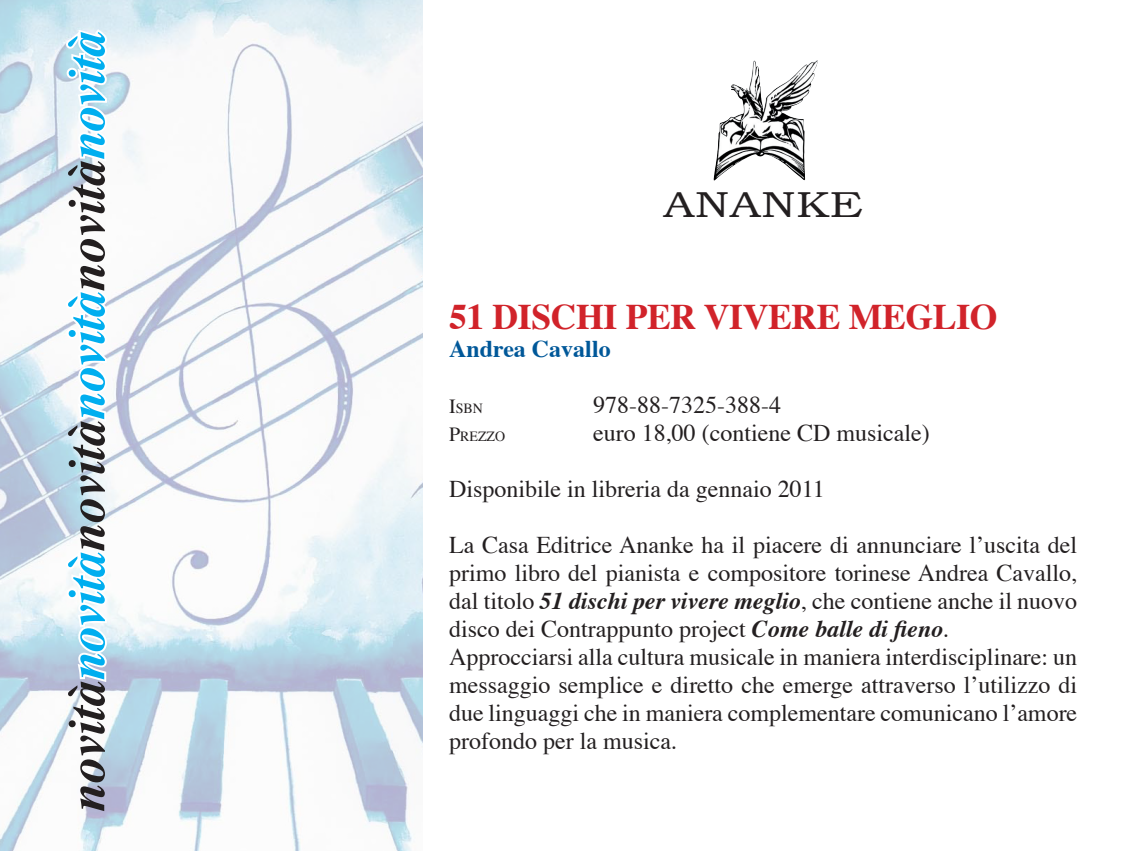
<style>
.page{position:relative;width:1134px;height:851px;background:#fff}
.page>*{position:absolute;margin:0;border:0;box-sizing:border-box;transform-origin:0 0}
.t1{font:italic 700 52px "Times";letter-spacing:-.01em;color:#231f20}
.t2{font:700 36px "Times";letter-spacing:-.01em;color:#d1232a}
.t3{font:36px "Bookman Old Style";color:#231f20;scale:1.3 1}
.t4{font:24px/28px "Times";color:#231f20;text-align:justify}
.t5{font:700 24px "Times";color:#005899}
.t6{font:14px "Times";color:#231f20}
.s1{color:#00aeef}
.s2{font-size:20px}
.s3{font-weight:700;font-style:italic}
</style>
<div class="page">
<img style="left:713px;top:60px;width:105px;height:121px">
<img style="left:0;top:0;width:422px;height:850px">
<svg style="left:63px;top:547px;width:47px;height:137px"></svg>
<svg style="left:63px;top:287px;width:47px;height:137px"></svg>
<svg style="left:63px;top:26px;width:47px;height:138px"></svg>
<p class="t1" style="left:53px;top:812px;width:782px;rotate:-90deg">novità<span class="s1">novità</span>novità<span class="s1">novità</span>novità<span class="s1">novità</span></p>
<p class="t3" style="left:663px;top:184px;width:156px">ANANKE</p>
<p class="t2" style="left:449px;top:292px;width:550px">51 DISCHI PER VIVERE MEGLIO</p>
<p class="t5" style="left:449px;top:332px;width:163px">ANDREA CAVALLO</p>
<p class="t6" style="left:449px;top:399px;width:35px"><span class="s2">I</span>sbn</p>
<p class="t4" style="left:593px;top:392px;width:189px">978-88-7325-388-4</p>
<p class="t6" style="left:449px;top:427px;width:58px"><span class="s2">P</span>rezzo</p>
<p class="t4" style="left:593px;top:420px;width:338px">euro 18,00 (contiene CD musicale)</p>
<p class="t4" style="left:449px;top:476px;width:377px">Disponibile in libreria da gennaio 2011</p>
<p class="t4" style="left:449px;top:532px;width:630px">La Casa Editrice Ananke ha il piacere di annunciare l’uscita del primo libro del pianista e compositore torinese Andrea Cavallo, dal titolo <span class="s3">51 dischi per vivere meglio</span>, che contiene anche il nuovo disco dei Contrappunto project <span class="s3">Come balle di fieno</span>.</p>
<p class="t4" style="left:449px;top:644px;width:630px">Approcciarsi alla cultura musicale in maniera interdisciplinare: un messaggio semplice e diretto che emerge attraverso l’utilizzo di due linguaggi che in maniera complementare comunicano l’amore profondo per la musica.</p>
</div>
